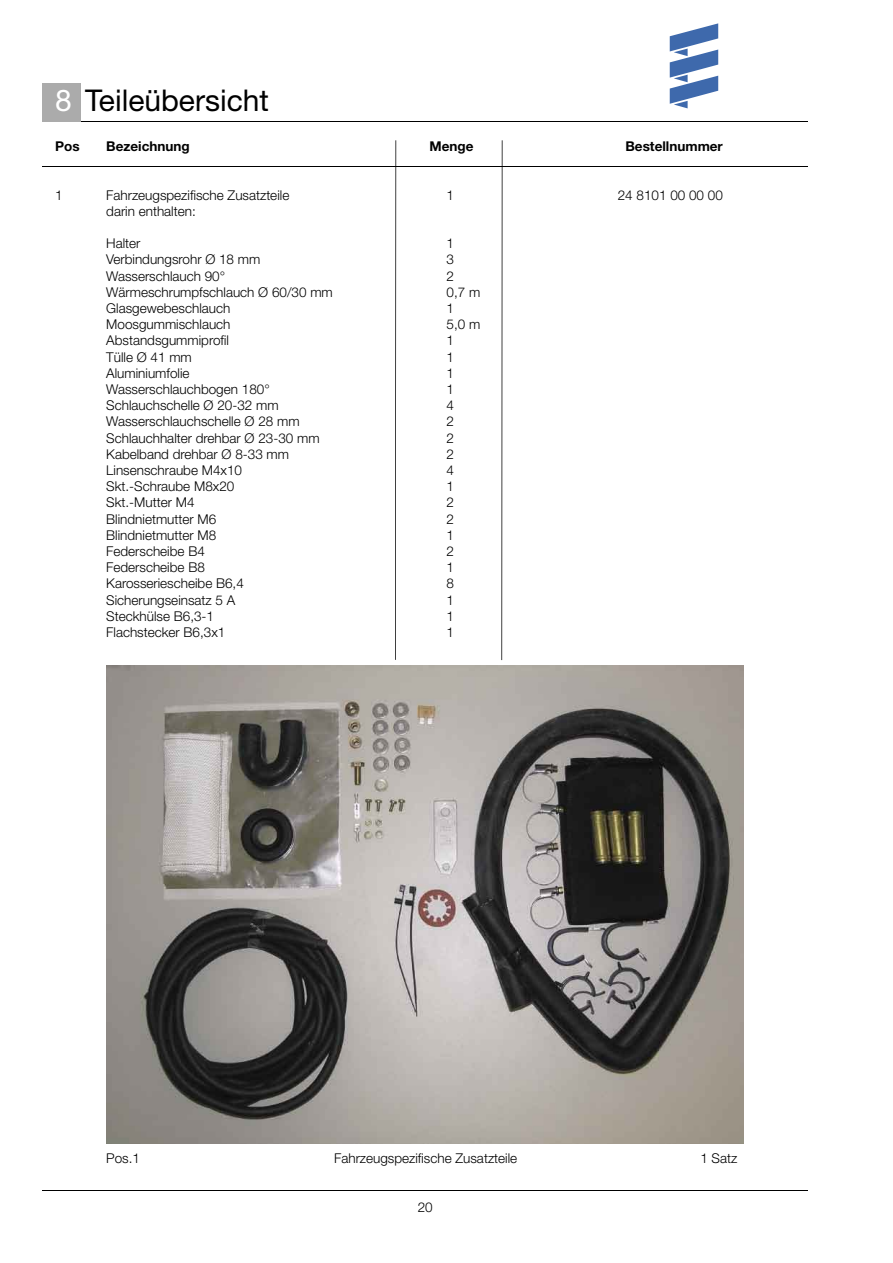
<style>
.page{position:relative;width:893px;height:1263px;background:#fff}
.page>*{position:absolute;margin:0;border:0;box-sizing:border-box;transform-origin:0 0}
.t1{font:30px "Helvetica Neue LT";color:#000}
.t2{font:300 13.5px "Helvetica Neue LT";color:#000}
.t3{font:700 13.5px "Helvetica Neue LT";color:#000}
.s1{color:#fff}
</style>
<div class="page">
<hr style="left:43px;top:121px;width:765px;height:1px;background:#000">
<hr style="left:43px;top:1190px;width:765px;height:1px;background:#000">
<div style="left:43px;top:83px;width:38px;height:38px;background:#ababab"></div>
<svg style="left:670px;top:23px;width:48px;height:85px"></svg>
<hr style="left:43px;top:166px;width:765px;height:1px;background:#000">
<hr style="left:395px;top:140px;width:1px;height:520px;background:#000">
<hr style="left:501px;top:140px;width:1px;height:520px;background:#000">
<img style="left:106px;top:665px;width:638px;height:479px">
<h1 class="t1" style="left:55px;top:82px;width:215px"><span class="s1">8</span> Teileübersicht</h1>
<p class="t3" style="left:55px;top:138px;width:26px">Pos</p>
<p class="t3" style="left:106px;top:138px;width:85px">Bezeichnung</p>
<p class="t3" style="left:429px;top:138px;width:45px">Menge</p>
<p class="t3" style="left:625px;top:138px;width:99px">Bestellnummer</p>
<p class="t2" style="left:55px;top:186px;width:9px">1</p>
<p class="t2" style="left:106px;top:186px;width:185px">Fahrzeugspezifische Zusatzteile</p>
<p class="t2" style="left:446px;top:186px;width:9px">1</p>
<p class="t2" style="left:618px;top:186px;width:107px">24 8101 00 00 00</p>
<p class="t2" style="left:106px;top:203px;width:91px">darin enthalten:</p>
<p class="t2" style="left:106px;top:235px;width:36px">Halter</p>
<p class="t2" style="left:446px;top:235px;width:9px">1</p>
<p class="t2" style="left:106px;top:251px;width:156px">Verbindungsrohr Ø 18 mm</p>
<p class="t2" style="left:446px;top:251px;width:9px">3</p>
<p class="t2" style="left:106px;top:267px;width:120px">Wasserschlauch 90°</p>
<p class="t2" style="left:446px;top:267px;width:9px">2</p>
<p class="t2" style="left:106px;top:284px;width:228px">Wärmeschrumpfschlauch Ø 60/30 mm</p>
<p class="t2" style="left:446px;top:284px;width:35px">0,7 m</p>
<p class="t2" style="left:106px;top:300px;width:126px">Glasgewebeschlauch</p>
<p class="t2" style="left:446px;top:300px;width:9px">1</p>
<p class="t2" style="left:106px;top:316px;width:126px">Moosgummischlauch</p>
<p class="t2" style="left:446px;top:316px;width:35px">5,0 m</p>
<p class="t2" style="left:106px;top:332px;width:124px">Abstandsgummiprofil</p>
<p class="t2" style="left:446px;top:332px;width:9px">1</p>
<p class="t2" style="left:106px;top:348px;width:87px">Tülle Ø 41 mm</p>
<p class="t2" style="left:446px;top:348px;width:9px">1</p>
<p class="t2" style="left:106px;top:365px;width:85px">Aluminiumfolie</p>
<p class="t2" style="left:446px;top:365px;width:9px">1</p>
<p class="t2" style="left:106px;top:381px;width:165px">Wasserschlauchbogen 180°</p>
<p class="t2" style="left:446px;top:381px;width:9px">1</p>
<p class="t2" style="left:106px;top:397px;width:174px">Schlauchschelle Ø 20-32 mm</p>
<p class="t2" style="left:446px;top:397px;width:9px">4</p>
<p class="t2" style="left:106px;top:413px;width:195px">Wasserschlauchschelle Ø 28 mm</p>
<p class="t2" style="left:446px;top:413px;width:9px">2</p>
<p class="t2" style="left:106px;top:429px;width:215px">Schlauchhalter drehbar Ø 23-30 mm</p>
<p class="t2" style="left:446px;top:429px;width:9px">2</p>
<p class="t2" style="left:106px;top:446px;width:184px">Kabelband drehbar Ø 8-33 mm</p>
<p class="t2" style="left:446px;top:446px;width:9px">2</p>
<p class="t2" style="left:106px;top:462px;width:137px">Linsenschraube M4x10</p>
<p class="t2" style="left:446px;top:462px;width:9px">4</p>
<p class="t2" style="left:106px;top:478px;width:130px">Skt.-Schraube M8x20</p>
<p class="t2" style="left:446px;top:478px;width:9px">1</p>
<p class="t2" style="left:106px;top:494px;width:90px">Skt.-Mutter M4</p>
<p class="t2" style="left:446px;top:494px;width:9px">2</p>
<p class="t2" style="left:106px;top:510px;width:111px">Blindnietmutter M6</p>
<p class="t2" style="left:446px;top:510px;width:9px">2</p>
<p class="t2" style="left:106px;top:527px;width:111px">Blindnietmutter M8</p>
<p class="t2" style="left:446px;top:527px;width:9px">1</p>
<p class="t2" style="left:106px;top:543px;width:100px">Federscheibe B4</p>
<p class="t2" style="left:446px;top:543px;width:9px">2</p>
<p class="t2" style="left:106px;top:559px;width:100px">Federscheibe B8</p>
<p class="t2" style="left:446px;top:559px;width:9px">1</p>
<p class="t2" style="left:106px;top:575px;width:139px">Karosseriescheibe B6,4</p>
<p class="t2" style="left:446px;top:575px;width:9px">8</p>
<p class="t2" style="left:106px;top:591px;width:131px">Sicherungseinsatz 5 A</p>
<p class="t2" style="left:446px;top:591px;width:9px">1</p>
<p class="t2" style="left:106px;top:608px;width:109px">Steckhülse B6,3-1</p>
<p class="t2" style="left:446px;top:608px;width:9px">1</p>
<p class="t2" style="left:106px;top:624px;width:121px">Flachstecker B6,3x1</p>
<p class="t2" style="left:446px;top:624px;width:9px">1</p>
<p class="t2" style="left:106px;top:1150px;width:35px">Pos.1</p>
<p class="t2" style="left:334px;top:1150px;width:185px">Fahrzeugspezifische Zusatzteile</p>
<p class="t2" style="left:700px;top:1150px;width:39px">1 Satz</p>
<p class="t2" style="left:418px;top:1198px;width:17px">20</p>
</div>
